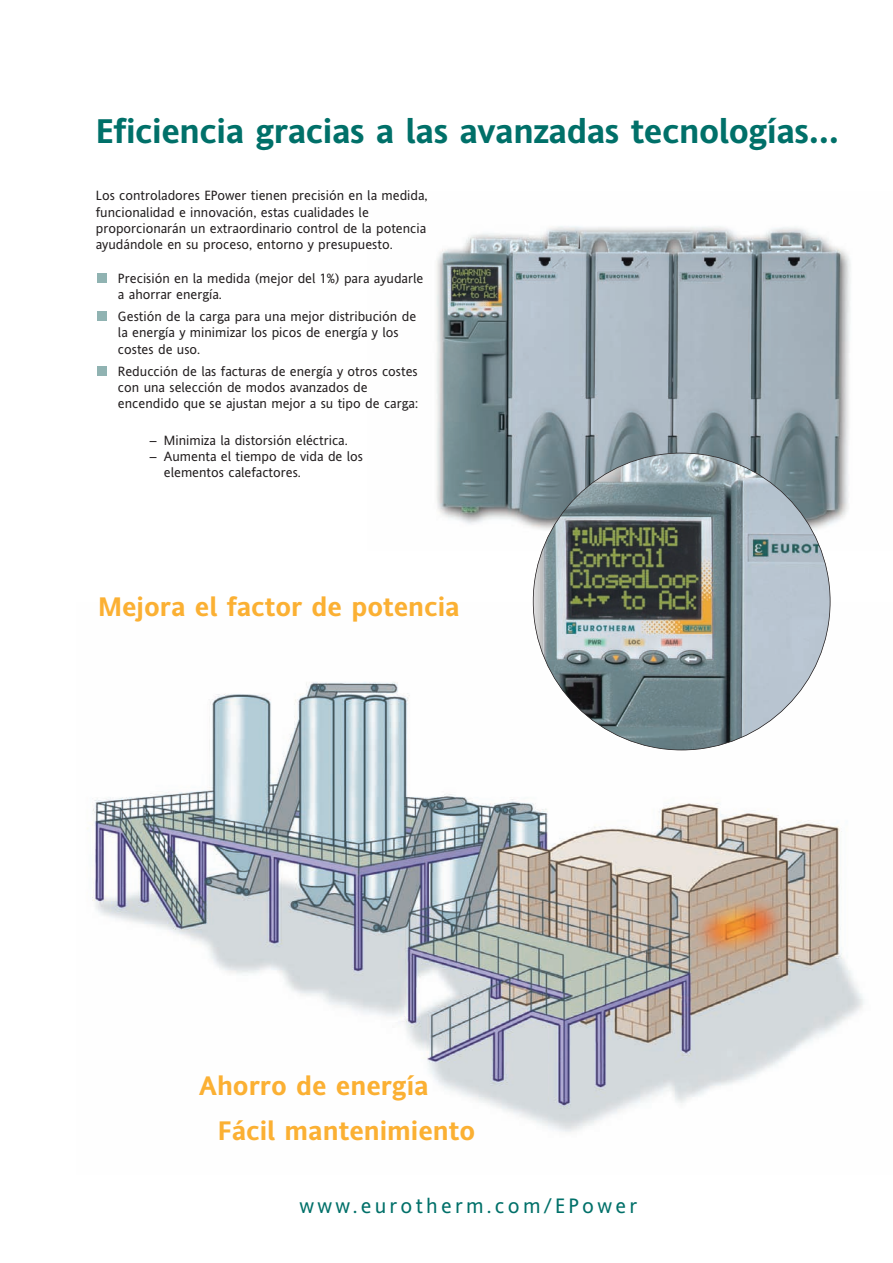
<style>
.page{position:relative;width:893px;height:1263px;background:#fff}
.page>*{position:absolute;margin:0;border:0;box-sizing:border-box;transform-origin:0 0}
.t1{font:700 34.5px "Invensys Andale";letter-spacing:-.01em;color:#007069}
.t2{font:700 27px/45px "Invensys Andale";color:#fbb033}
.t3{font:21px "Invensys Andale";letter-spacing:.155em;color:#007069}
.t4{font:13.5px/16.2px "Invensys Andale";color:#231f20}
</style>
<div class="page">
<img style="left:436px;top:226px;width:415px;height:325px">
<img style="left:87px;top:602px;width:777px;height:530px">
<div style="left:97px;top:366px;width:10px;height:9px;background:#90b3b2"></div>
<div style="left:97px;top:311px;width:10px;height:10px;background:#90b3b2"></div>
<div style="left:97px;top:273px;width:10px;height:10px;background:#90b3b2"></div>
<img style="left:533px;top:453px;width:297px;height:297px;border-radius:50%">
<h1 class="t1" style="left:96px;top:118px;width:745px">Eficiencia gracias a las avanzadas tecnologías...</h1>
<p class="t4" style="left:96px;top:189px;width:333px">Los controladores EPower tienen precisión en la medida, funcionalidad e innovación, estas cualidades le proporcionarán un extraordinario control de la potencia ayudándole en su proceso, entorno y presupuesto.</p>
<p class="t4" style="left:118px;top:271px;width:307px">Precisión en la medida (mejor del 1%) para ayudarle a ahorrar energía.</p>
<p class="t4" style="left:118px;top:309px;width:300px">Gestión de la carga para una mejor distribución de la energía y minimizar los picos de energía y los costes de uso.</p>
<p class="t4" style="left:118px;top:364px;width:302px">Reducción de las facturas de energía y otros costes con una selección de modos avanzados de encendido que se ajustan mejor a su tipo de carga:</p>
<p class="t4" style="left:150px;top:433px;width:199px">– Minimiza la distorsión eléctrica.</p>
<p class="t4" style="left:164px;top:449px;width:201px;text-indent:-14px">– Aumenta el tiempo de vida de los elementos calefactores.</p>
<h2 class="t2" style="left:98px;top:587px;width:363px">Mejora el factor de potencia</h2>
<h2 class="t2" style="left:218px;top:1066px;width:259px;text-indent:-19px">Ahorro de energía<br>Fácil mantenimiento</h2>
<h3 class="t3" style="left:299px;top:1198px;width:339px">www.eurotherm.com/EPower</h3>
</div>
